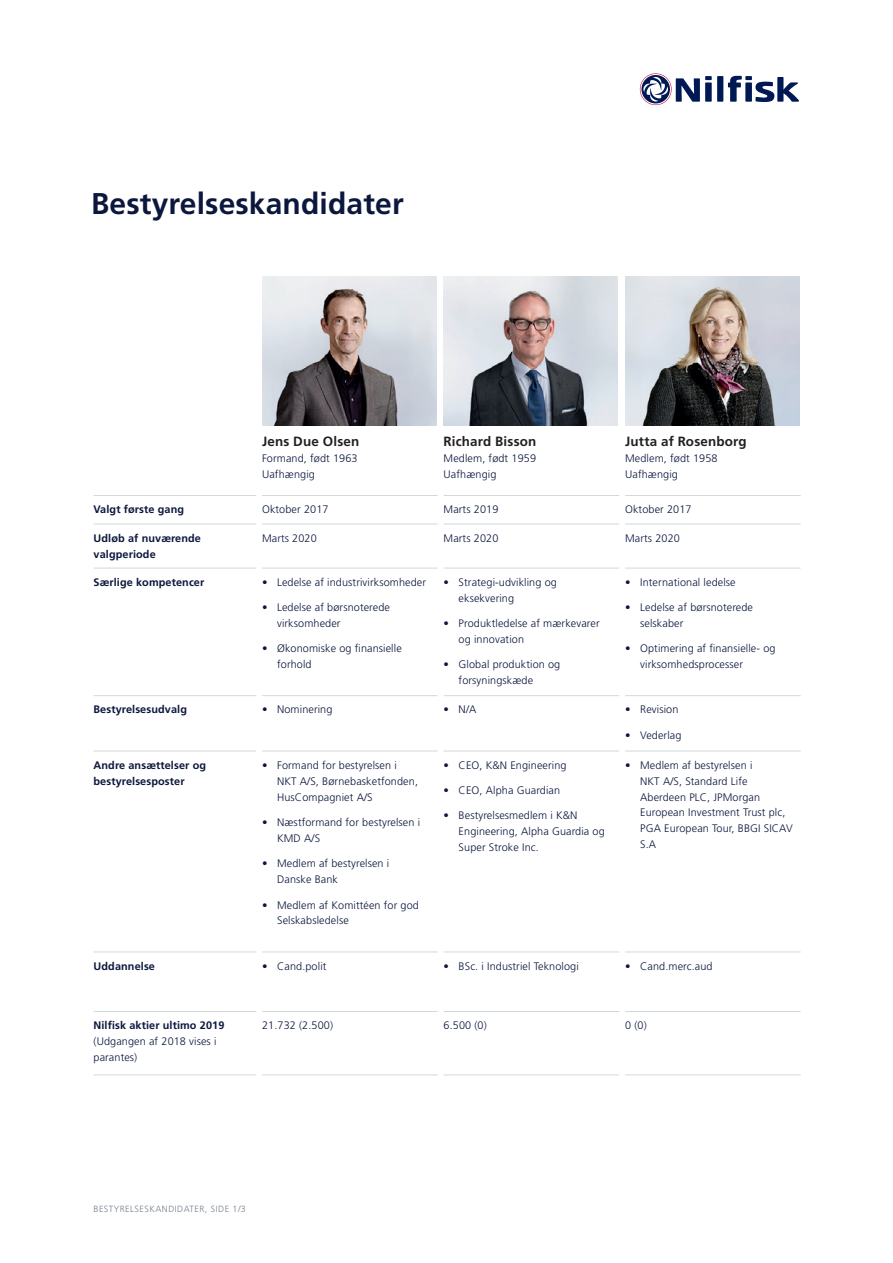
<style>
.page{position:relative;width:893px;height:1263px;background:#fff}
.page>*{position:absolute;margin:0;border:0;box-sizing:border-box;transform-origin:0 0}
.t1{font:700 30px "Frutiger LT Std";letter-spacing:.005em;color:#0b173c}
.t2{font:700 13.35px "Frutiger LT Std";letter-spacing:.015em;color:#231f20}
.Table_-_Bold_-_left{font:300 10.95px/15.9px "Frutiger LT Std";letter-spacing:.01em;color:#0b173c}
.Table_-_body_-_left{font:300 10.95px/15.9px "Frutiger LT Std";letter-spacing:.01em;color:#0b173c}
.Table_-_Bold_-_left-2{font:700 10.95px/15.9px "Frutiger LT Std";letter-spacing:.01em;color:#0b173c}
.t3{font:300 9px "Frutiger LT Std";letter-spacing:.05em;color:#75808a}
.s1{font-weight:700}
</style>
<div class="page">
<div style="left:717px;top:76px;width:6px;height:26px;background:#001954"></div>
<svg style="left:728px;top:76px;width:71px;height:26px"></svg>
<svg style="left:640px;top:73px;width:72px;height:32px"></svg>
<hr style="left:94px;top:495px;width:162px;height:1px;background:#cfdbda">
<hr style="left:262px;top:495px;width:176px;height:1px;background:#cfdbda">
<hr style="left:444px;top:495px;width:175px;height:1px;background:#cfdbda">
<hr style="left:625px;top:495px;width:176px;height:1px;background:#cfdbda">
<hr style="left:94px;top:524px;width:162px;height:1px;background:#cfdbda">
<hr style="left:262px;top:524px;width:176px;height:1px;background:#cfdbda">
<hr style="left:444px;top:524px;width:175px;height:1px;background:#cfdbda">
<hr style="left:625px;top:524px;width:176px;height:1px;background:#cfdbda">
<hr style="left:94px;top:568px;width:162px;height:1px;background:#cfdbda">
<hr style="left:262px;top:568px;width:176px;height:1px;background:#cfdbda">
<hr style="left:444px;top:568px;width:175px;height:1px;background:#cfdbda">
<hr style="left:625px;top:568px;width:176px;height:1px;background:#cfdbda">
<hr style="left:94px;top:695px;width:162px;height:1px;background:#cfdbda">
<hr style="left:262px;top:695px;width:176px;height:1px;background:#cfdbda">
<hr style="left:444px;top:695px;width:175px;height:1px;background:#cfdbda">
<hr style="left:625px;top:695px;width:176px;height:1px;background:#cfdbda">
<hr style="left:94px;top:751px;width:162px;height:1px;background:#cfdbda">
<hr style="left:262px;top:751px;width:176px;height:1px;background:#cfdbda">
<hr style="left:444px;top:751px;width:175px;height:1px;background:#cfdbda">
<hr style="left:625px;top:751px;width:176px;height:1px;background:#cfdbda">
<hr style="left:94px;top:952px;width:162px;height:1px;background:#cfdbda">
<hr style="left:262px;top:952px;width:176px;height:1px;background:#cfdbda">
<hr style="left:444px;top:952px;width:175px;height:1px;background:#cfdbda">
<hr style="left:625px;top:952px;width:176px;height:1px;background:#cfdbda">
<hr style="left:94px;top:1011px;width:162px;height:1px;background:#cfdbda">
<hr style="left:262px;top:1011px;width:176px;height:1px;background:#cfdbda">
<hr style="left:444px;top:1011px;width:175px;height:1px;background:#cfdbda">
<hr style="left:625px;top:1011px;width:176px;height:1px;background:#cfdbda">
<hr style="left:94px;top:1075px;width:162px;height:1px;background:#cfdbda">
<hr style="left:262px;top:1075px;width:176px;height:1px;background:#cfdbda">
<hr style="left:444px;top:1075px;width:175px;height:1px;background:#cfdbda">
<hr style="left:625px;top:1075px;width:176px;height:1px;background:#cfdbda">
<img style="left:262px;top:276px;width:174px;height:149px">
<img style="left:443px;top:276px;width:175px;height:149px">
<img style="left:625px;top:276px;width:174px;height:149px">
<h2 class="t1" style="left:91px;top:186px;width:314px">Bestyrelseskandidater</h2>
<h4 class="t2" style="left:262px;top:433px;width:99px">Jens Due Olsen</h4>
<p class="Table_-_body_-_left" style="left:262px;top:450px;width:97px">Formand, født 1963<br>Uafhængig</p>
<h4 class="t2" style="left:444px;top:433px;width:94px">Richard Bisson</h4>
<p class="Table_-_body_-_left" style="left:444px;top:450px;width:94px">Medlem, født 1959<br>Uafhængig</p>
<h4 class="t2" style="left:625px;top:433px;width:123px">Jutta af Rosenborg</h4>
<p class="Table_-_body_-_left" style="left:625px;top:450px;width:94px">Medlem, født 1958<br>Uafhængig</p>
<p class="Table_-_Bold_-_left-2" style="left:94px;top:501px;width:92px">Valgt første gang</p>
<p class="Table_-_body_-_left" style="left:262px;top:502px;width:68px">Oktober 2017</p>
<p class="Table_-_body_-_left" style="left:444px;top:502px;width:56px">Marts 2019</p>
<p class="Table_-_body_-_left" style="left:625px;top:502px;width:68px">Oktober 2017</p>
<p class="Table_-_Bold_-_left-2" style="left:94px;top:530px;width:109px">Udløb af nuværende valgperiode</p>
<p class="Table_-_body_-_left" style="left:262px;top:530px;width:56px">Marts 2020</p>
<p class="Table_-_body_-_left" style="left:444px;top:530px;width:56px">Marts 2020</p>
<p class="Table_-_body_-_left" style="left:625px;top:530px;width:56px">Marts 2020</p>
<p class="Table_-_Bold_-_left-2" style="left:94px;top:574px;width:112px">Særlige kompetencer</p>
<p class="Table_-_Bold_-_left" style="left:262px;top:574px;width:166px">• Ledelse af industrivirksomheder</p>
<p class="Table_-_Bold_-_left" style="left:277px;top:599px;width:114px;text-indent:-15px">• Ledelse af børsnoterede virksomheder</p>
<p class="Table_-_Bold_-_left" style="left:277px;top:641px;width:126px;text-indent:-15px">• Økonomiske og finansielle forhold</p>
<p class="Table_-_Bold_-_left" style="left:459px;top:574px;width:100px;text-indent:-15px">• Strategi-udvikling og eksekvering</p>
<p class="Table_-_Bold_-_left" style="left:459px;top:615px;width:142px;text-indent:-15px">• Produktledelse af mærkevarer og innovation</p>
<p class="Table_-_Bold_-_left" style="left:459px;top:657px;width:103px;text-indent:-15px">• Global produktion og forsyningskæde</p>
<p class="Table_-_Bold_-_left" style="left:625px;top:574px;width:112px">• International ledelse</p>
<p class="Table_-_Bold_-_left" style="left:640px;top:599px;width:114px;text-indent:-15px">• Ledelse af børsnoterede selskaber</p>
<p class="Table_-_Bold_-_left" style="left:640px;top:641px;width:137px;text-indent:-15px">• Optimering af finansielle- og virksomhedsprocesser</p>
<p class="Table_-_Bold_-_left-2" style="left:94px;top:702px;width:95px">Bestyrelsesudvalg</p>
<p class="Table_-_Bold_-_left" style="left:262px;top:702px;width:72px">• Nominering</p>
<p class="Table_-_Bold_-_left" style="left:444px;top:702px;width:34px">• N/A</p>
<p class="Table_-_Bold_-_left" style="left:625px;top:702px;width:55px">• Revision</p>
<p class="Table_-_Bold_-_left" style="left:625px;top:727px;width:58px">• Vederlag</p>
<p class="Table_-_Bold_-_left-2" style="left:94px;top:757px;width:114px">Andre ansættelser og bestyrelsesposter</p>
<p class="Table_-_Bold_-_left" style="left:277px;top:757px;width:142px;text-indent:-15px">• Formand for bestyrelsen i<br>NKT A/S, Børnebasketfonden,<br>HusCompagniet A/S</p>
<p class="Table_-_Bold_-_left" style="left:277px;top:814px;width:145px;text-indent:-15px">• Næstformand for bestyrelsen i<br>KMD A/S</p>
<p class="Table_-_Bold_-_left" style="left:277px;top:856px;width:114px;text-indent:-15px">• Medlem af bestyrelsen i<br>Danske Bank</p>
<p class="Table_-_Bold_-_left" style="left:277px;top:897px;width:143px;text-indent:-15px">• Medlem af Komittéen for god<br>Selskabsledelse</p>
<p class="Table_-_Bold_-_left" style="left:640px;top:757px;width:154px;text-indent:-15px">• Medlem af bestyrelsen i<br>NKT A/S, Standard Life<br>Aberdeen PLC, JPMorgan<br>European Investment Trust plc,<br>PGA European Tour, BBGI SICAV<br>S.A</p>
<p class="Table_-_Bold_-_left" style="left:444px;top:757px;width:124px">• CEO, K&amp;N Engineering</p>
<p class="Table_-_Bold_-_left" style="left:444px;top:782px;width:118px">• CEO, Alpha Guardian</p>
<p class="Table_-_Bold_-_left" style="left:459px;top:808px;width:148px;text-indent:-15px">• Bestyrelsesmedlem i K&amp;N<br>Engineering, Alpha Guardia og<br>Super Stroke Inc.</p>
<p class="Table_-_Bold_-_left-2" style="left:94px;top:958px;width:63px">Uddannelse</p>
<p class="Table_-_Bold_-_left" style="left:262px;top:958px;width:66px">• Cand.polit</p>
<p class="Table_-_Bold_-_left" style="left:444px;top:958px;width:137px">• BSc. i Industriel Teknologi</p>
<p class="Table_-_Bold_-_left" style="left:625px;top:958px;width:89px">• Cand.merc.aud</p>
<p class="Table_-_Bold_-_left" style="left:94px;top:1017px;width:132px"><span class="s1">Nilfisk aktier ultimo 2019 </span>(Udgangen af 2018 vises i parantes)</p>
<p class="Table_-_body_-_left" style="left:262px;top:1017px;width:72px">21.732 (2.500)</p>
<p class="Table_-_body_-_left" style="left:444px;top:1017px;width:45px">6.500 (0)</p>
<p class="Table_-_body_-_left" style="left:625px;top:1017px;width:23px">0 (0)</p>
<p class="t3" style="left:94px;top:1203px;width:154px">BESTYRELSESKANDIDATER, SIDE 1/3</p>
</div>
